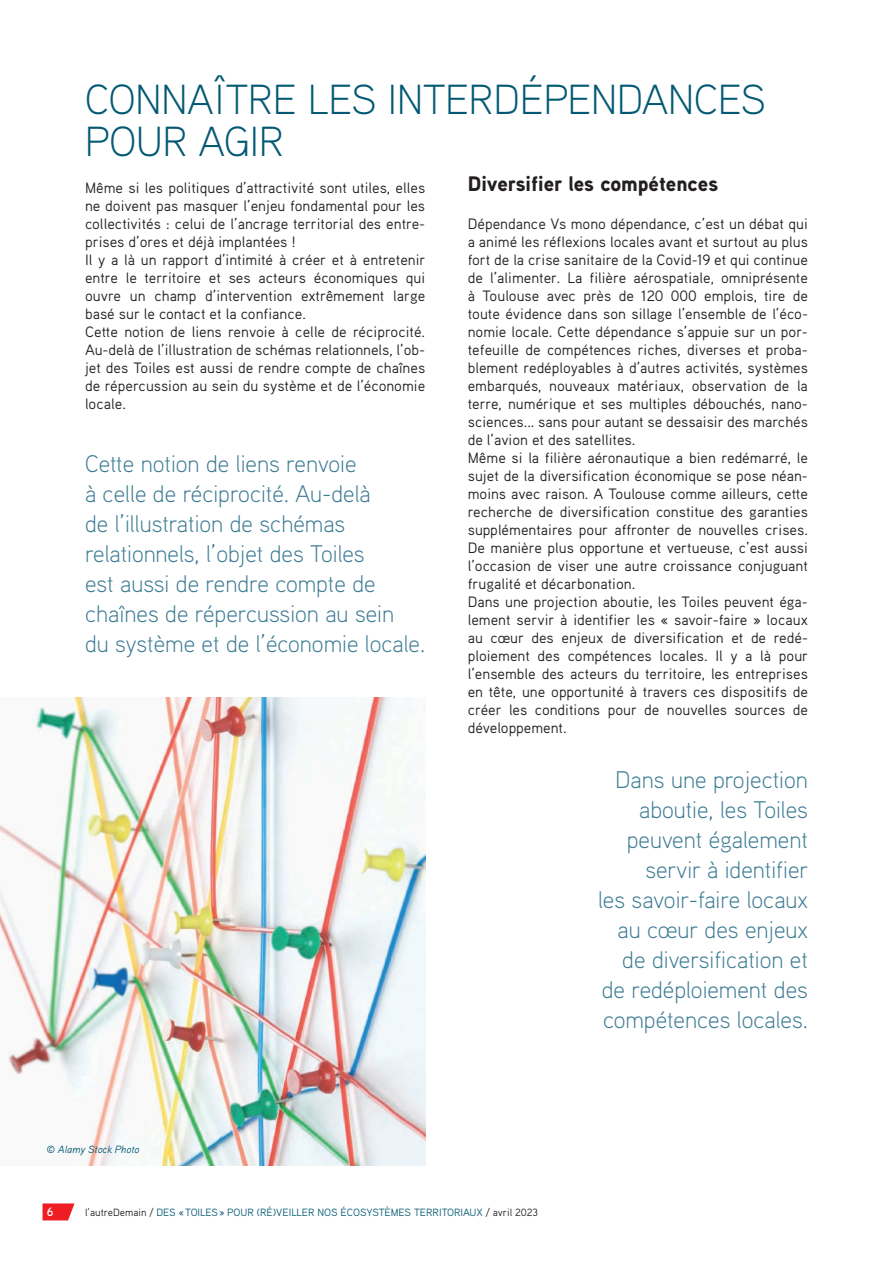
<style>
.page{position:relative;width:893px;height:1263px;background:#fff}
.page>*{position:absolute;margin:0;border:0;box-sizing:border-box;transform-origin:0 0}
.t1{font:300 42px/42px "Aaux Pro OT";color:#035973}
.t2{font:300 24px/30px "Aaux Pro OT";color:#3c7b93}
.t3{font:900 21px "Aaux Pro OT";color:#231f20}
.t4{font:15px/18px "Aaux Pro OT";color:#231f20}
.t5{font:700 12px "Aaux Pro OT";color:#fff}
.t6{font:10.5px "Aaux Pro OT";color:#035973}
.t7{font:italic 10.5px "Aaux Pro OT";color:#035973}
.s1{color:#231f20}
</style>
<div class="page">
<svg style="left:43px;top:1203px;width:32px;height:17px"></svg>
<img style="left:0;top:697px;width:425px;height:468px">
<h1 class="t1" style="left:85px;top:77px;width:682px">CONNAÎTRE LES INTERDÉPENDANCES<br>POUR AGIR</h1>
<p class="t4" style="left:85px;top:178px;width:342px">Même si les politiques d’attractivité sont utiles, elles ne doivent pas masquer l’enjeu fondamental pour les collectivités : celui de l’ancrage territorial des entre&shy;prises d’ores et déjà implantées !<br>Il y a là un rapport d’intimité à créer et à entretenir entre le territoire et ses acteurs économiques qui ouvre un champ d’intervention extrêmement large basé sur le contact et la confiance.<br>Cette notion de liens renvoie à celle de réciprocité.<br>Au-delà de l’illustration de schémas relationnels, l’ob&shy;jet des Toiles est aussi de rendre compte de chaînes de répercussion au sein du système et de l’économie locale.</p>
<h3 class="t3" style="left:468px;top:171px;width:252px">Diversifier les compétences</h3>
<p class="t4" style="left:468px;top:214px;width:342px">Dépendance Vs mono dépendance, c’est un débat qui a animé les réflexions locales avant et surtout au plus fort de la crise sanitaire de la Covid-19 et qui continue de l’alimenter. La filière aérospatiale, omniprésente à Toulouse avec près de 120 000 emplois, tire de toute évidence dans son sillage l’ensemble de l’éco&shy;nomie locale. Cette dépendance s’appuie sur un por&shy;tefeuille de compétences riches, diverses et proba&shy;blement redéployables à d’autres activités, systèmes embarqués, nouveaux matériaux, observation de la terre, numérique et ses multiples débouchés, nano&shy;sciences... sans pour autant se dessaisir des marchés de l’avion et des satellites.<br>Même si la filière aéronautique a bien redémarré, le sujet de la diversification économique se pose néan&shy;moins avec raison. A Toulouse comme ailleurs, cette recherche de diversification constitue des garanties supplémentaires pour affronter de nouvelles crises.<br>De manière plus opportune et vertueuse, c’est aussi l’occasion de viser une autre croissance conjuguant frugalité et décarbonation.<br>Dans une projection aboutie, les Toiles peuvent éga&shy;lement servir à identifier les « savoir-faire » locaux au cœur des enjeux de diversification et de redé&shy;ploiement des compétences locales. Il y a là pour l’ensemble des acteurs du territoire, les entreprises en tête, une opportunité à travers ces dispositifs de créer les conditions pour de nouvelles sources de développement.</p>
<h2 class="t2" style="left:85px;top:448px;width:342px">Cette notion de liens renvoie<br>à celle de réciprocité. Au-delà<br>de l’illustration de schémas relationnels, l’objet des Toiles<br>est aussi de rendre compte de chaînes de répercussion au sein<br>du système et de l’économie locale.</h2>
<p class="t7" style="left:47px;top:1142px;width:94px">© Alamy Stock Photo</p>
<p class="t5" style="left:47px;top:1204px;width:8px">6</p>
<p class="t6" style="left:85px;top:1205px;width:454px"><span class="s1">l’autreDemain /</span> DES «TOILES» POUR (RÉ)VEILLER NOS ÉCOSYSTÈMES TERRITORIAUX <span class="s1">/ avril 2023</span></p>
<h2 class="t2" style="left:598px;top:764px;width:212px;text-align:right">Dans une projection aboutie, les Toiles peuvent également servir à identifier<br>les savoir-faire locaux au cœur des enjeux de diversification et de redéploiement des compétences locales.</h2>
</div>
